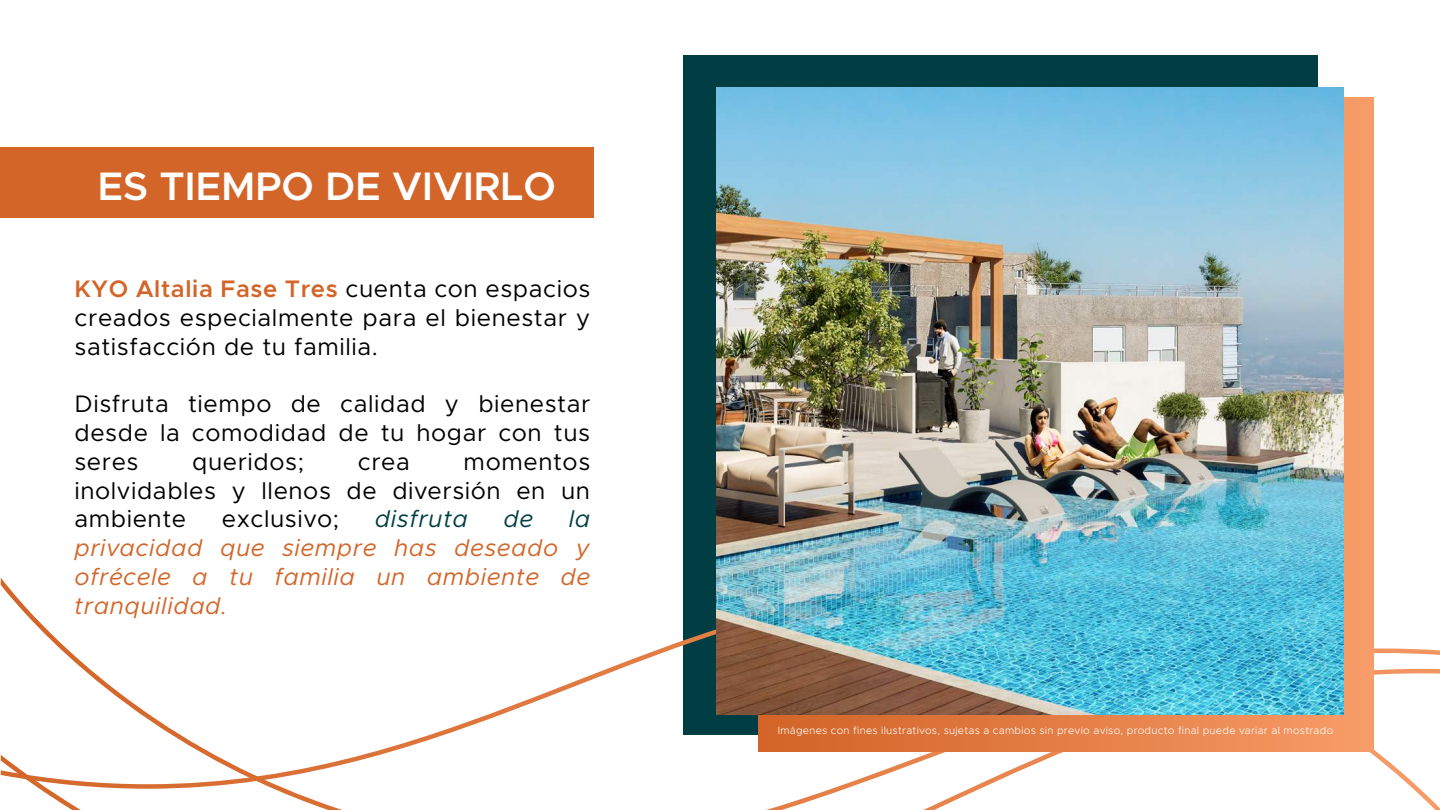
<style>
.page{position:relative;width:1440px;height:810px;background:#fff}
.page>*{position:absolute;margin:0;border:0;box-sizing:border-box;transform-origin:0 0}
.t1{font:600 39.9px "Metropolis";color:#fff}
.t2{font:24px/28.8px "Metropolis";letter-spacing:.025em;color:#010101;text-align:justify}
.t3{font:italic 24px/28.8px "Metropolis";letter-spacing:.025em;color:#d36528;text-align:justify}
.t4{font:italic 24px "Metropolis";letter-spacing:.025em;color:#003e44}
.t5{font:300 10.5px "Metropolis";letter-spacing:.025em;color:#fff}
.s1{font-weight:600;color:#d36528}
</style>
<div class="page">
<div style="left:683px;top:56px;width:635px;height:679px;background:#003e44"></div>
<svg style="left:1px;top:578px;width:1439px;height:91px"></svg>
<svg style="left:1px;top:669px;width:1439px;height:141px"></svg>
<div style="left:758px;top:98px;width:615px;height:654px;background:linear-gradient(to right,#d16325,#f79b68)"></div>
<div style="left:0;top:148px;width:593px;height:70px;background:#d36528"></div>
<img style="left:716px;top:87px;width:628px;height:628px">
<h1 class="t1" style="left:98px;top:161px;width:459px">ES TIEMPO DE VIVIRLO</h1>
<p class="t2" style="left:75px;top:274px;width:517px"><span class="s1">KYO Altalia Fase Tres</span> cuenta con espacios creados especialmente para el bienestar y satisfacción de tu familia.</p>
<p class="t2" style="left:74px;top:390px;width:517px">Disfruta tiempo de calidad y bienestar desde la comodidad de tu hogar con tus seres</p>
<p class="t2" style="left:192px;top:447px;width:113px">queridos;</p>
<p class="t2" style="left:358px;top:447px;width:54px">crea</p>
<p class="t2" style="left:74px;top:447px;width:517px;text-indent:389px">momentos inolvidables y llenos de diversión en un ambiente</p>
<p class="t2" style="left:222px;top:505px;width:119px">exclusivo;</p>
<p class="t4" style="left:375px;top:504px;width:95px">disfruta</p>
<p class="t4" style="left:504px;top:504px;width:31px">de</p>
<p class="t4" style="left:569px;top:504px;width:23px">la</p>
<p class="t3" style="left:74px;top:534px;width:517px">privacidad que siempre has deseado y ofrécele a tu familia un ambiente de tranquilidad.</p>
<p class="t5" style="left:778px;top:724px;width:557px">Imágenes con fines ilustrativos, sujetas a cambios sin previo aviso, producto final puede variar al mostrado</p>
</div>
